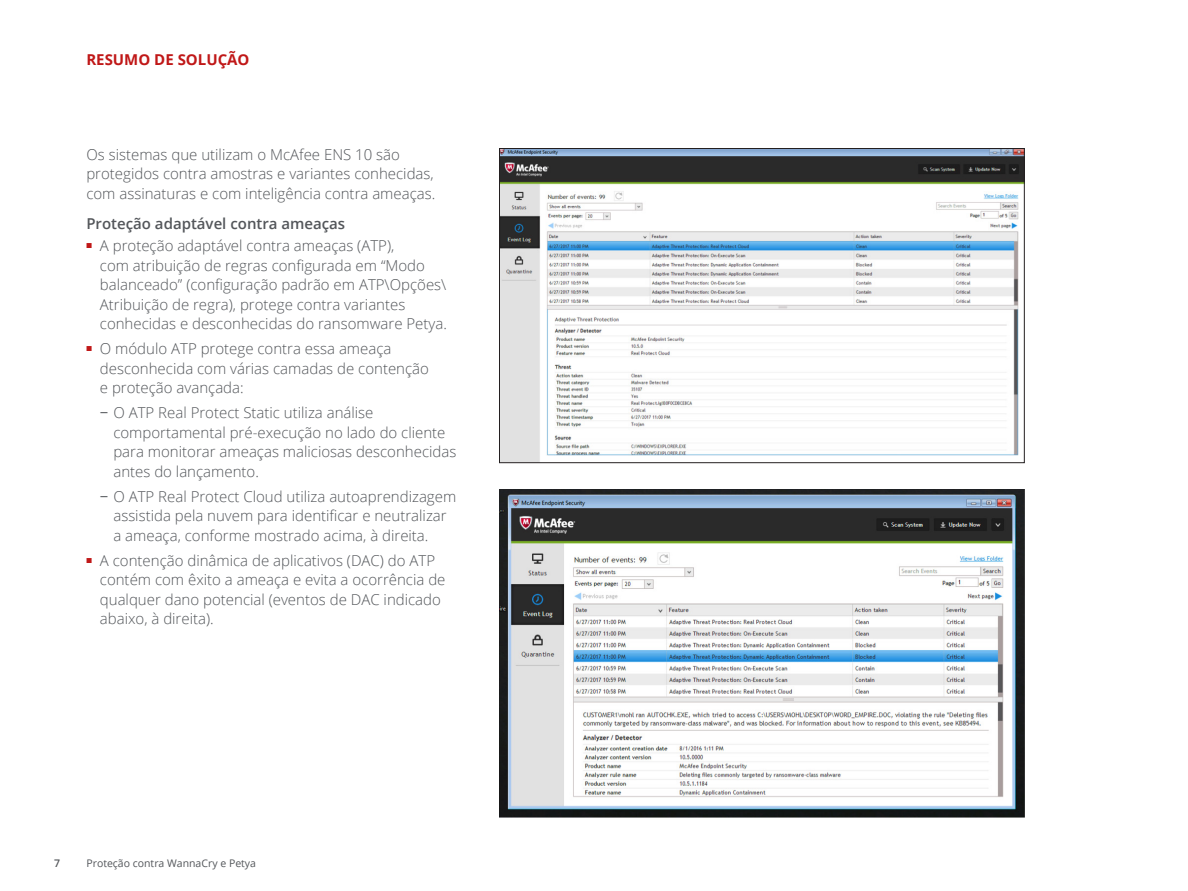
<style>
.page{position:relative;width:1188px;height:891px;background:#fff}
.page>*{position:absolute;margin:0;border:0;box-sizing:border-box;transform-origin:0 0}
.t1{font:300 15px/19.5px "Open Sans";color:#53565a}
.t2{font:600 15px "Open Sans";color:#53565a}
.t3{font:700 15px "Open Sans";color:#c01818}
.t4{font:10.5px "Open Sans";color:#53565a}
.t5{font:600 10.5px "Open Sans";color:#53565a}
.s1{font-weight:400}
</style>
<div class="page">
<img style="left:501px;top:150px;width:522px;height:311px">
<div style="left:499px;top:148px;width:526px;height:315px;border:1px solid #231f20"></div>
<img style="left:500px;top:489px;width:524px;height:329px">
<p class="t3" style="left:86px;top:49px;width:165px">RESUMO DE SOLUÇÃO</p>
<p class="t1" style="left:86px;top:144px;width:350px">Os sistemas que utilizam o McAfee ENS 10 são protegidos contra amostras e variantes conhecidas, com assinaturas e com inteligência contra ameaças.</p>
<p class="t2" style="left:86px;top:214px;width:260px">Proteção adaptável contra ameaças</p>
<p class="t1" style="left:100px;top:236px;width:349px;text-indent:-13px"><sup>■</sup> A proteção adaptável contra ameaças (ATP),<br>com atribuição de regras configurada em “Modo balanceado” (configuração padrão em ATP\Opções\ Atribuição de regra), protege contra variantes conhecidas e desconhecidas do ransomware Petya.</p>
<p class="t1" style="left:100px;top:339px;width:331px;text-indent:-13px"><sup>■</sup> O módulo ATP protege contra essa ameaça desconhecida com várias camadas de contenção e proteção avançada:</p>
<p class="t1" style="left:113px;top:403px;width:345px;text-indent:-14px"><span class="s1">−</span> O ATP Real Protect Static utiliza análise comportamental pré-execução no lado do cliente para monitorar ameaças maliciosas desconhecidas antes do lançamento.</p>
<p class="t1" style="left:113px;top:486px;width:344px;text-indent:-14px"><span class="s1">−</span> O ATP Real Protect Cloud utiliza autoaprendizagem assistida pela nuvem para identificar e neutralizar a ameaça, conforme mostrado acima, à direita.</p>
<p class="t1" style="left:100px;top:550px;width:347px;text-indent:-13px"><sup>■</sup> A contenção dinâmica de aplicativos (DAC) do ATP contém com êxito a ameaça e evita a ocorrência de qualquer dano potencial (eventos de DAC indicado abaixo, à direita).</p>
<p class="t5" style="left:54px;top:856px;width:7px">7</p>
<p class="t4" style="left:86px;top:856px;width:171px">Proteção contra WannaCry e Petya</p>
</div>
